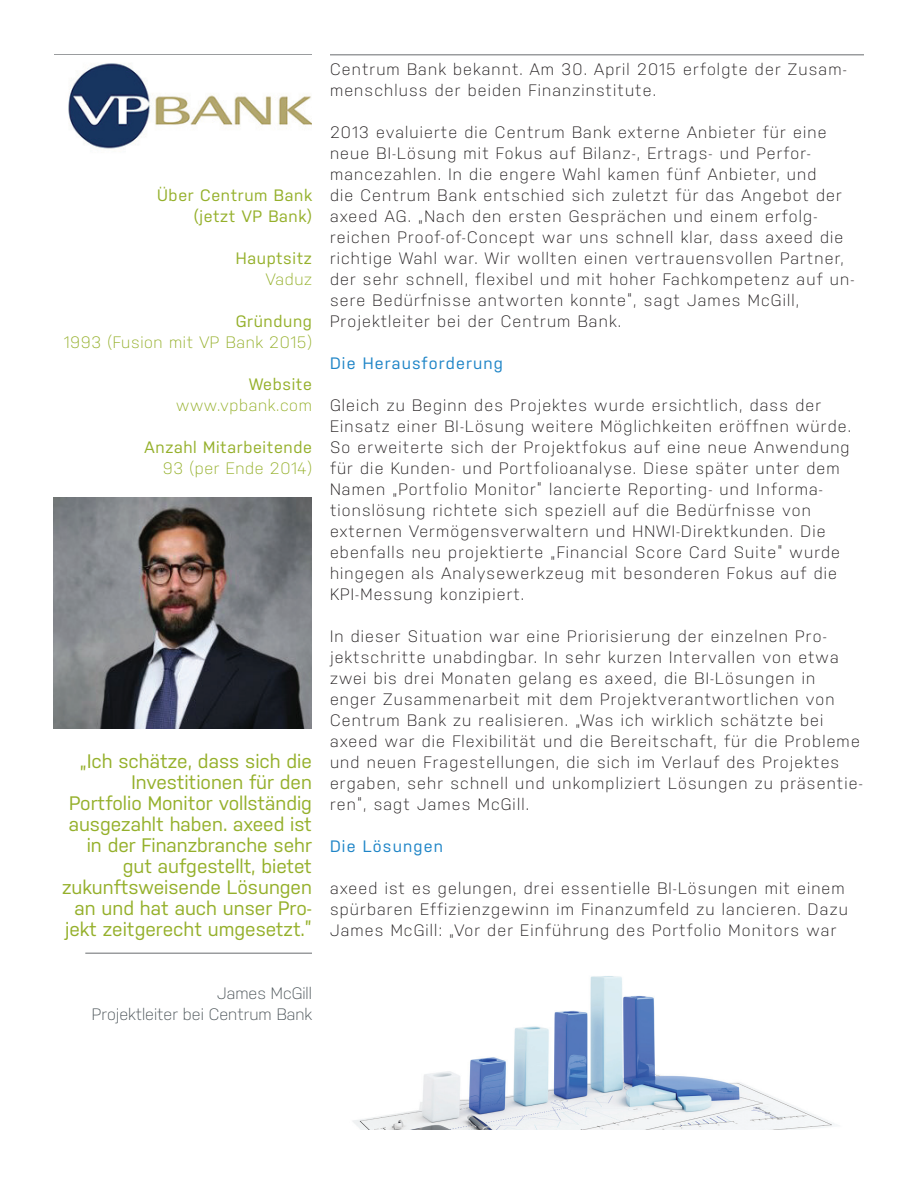
<style>
.page{position:relative;width:918px;height:1188px;background:#fff}
.page>*{position:absolute;margin:0;border:0;box-sizing:border-box;transform-origin:0 0}
.t1{font:19.5px/21px "Nudista";color:#95b02b;text-align:right}
.t2{font:300 16.5px/21px "Nudista";letter-spacing:.07em;color:#231f20}
.t3{font:16.5px/21px "Nudista";letter-spacing:.04em;color:#95b02b;text-align:right}
.t4{font:300 16.5px "Nudista";letter-spacing:.04em;color:#95b02b}
.t5{font:300 16.5px/21px "Nudista";color:#4d555a;text-align:right}
.t6{font:16.5px "Nudista";letter-spacing:.07em;color:#1f85c7}
</style>
<div class="page">
<hr style="left:54px;top:54px;width:258px;height:2px;background:#9a9c9e">
<hr style="left:330px;top:54px;width:534px;height:2px;background:#9a9c9e">
<img style="left:54px;top:497px;width:258px;height:232px">
<hr style="left:85px;top:952px;width:227px;height:2px;background:#9a9c9e">
<img style="left:353px;top:976px;width:482px;height:153px">
<img style="left:68px;top:63px;width:244px;height:86px">
<p class="t3" style="left:157px;top:183px;width:156px">Über Centrum Bank (jetzt VP Bank)</p>
<p class="t3" style="left:236px;top:246px;width:78px">Hauptsitz</p>
<p class="t4" style="left:266px;top:267px;width:48px">Vaduz</p>
<p class="t3" style="left:236px;top:309px;width:78px">Gründung</p>
<p class="t4" style="left:64px;top:330px;width:250px">1993 (Fusion mit VP Bank 2015)</p>
<p class="t3" style="left:249px;top:372px;width:64px">Website</p>
<p class="t4" style="left:176px;top:393px;width:137px">www.vpbank.com</p>
<p class="t3" style="left:145px;top:435px;width:169px">Anzahl Mitarbeitende</p>
<p class="t4" style="left:163px;top:456px;width:151px">93 (per Ende 2014)</p>
<p class="t1" style="left:62px;top:749px;width:251px">„Ich schätze, dass sich die<br>Investitionen für den<br>Portfolio Monitor vollständig ausgezahlt haben. axeed ist in der Finanzbranche sehr gut aufgestellt, bietet zukunftsweisende Lösungen an und hat auch unser Pro&shy;jekt zeitgerecht umgesetzt.”</p>
<p class="t2" style="left:330px;top:57px;width:518px">Centrum Bank bekannt. Am 30. April 2015 erfolgte der Zusam&shy;menschluss der beiden Finanzinstitute.</p>
<p class="t2" style="left:330px;top:120px;width:526px">2013 evaluierte die Centrum Bank externe Anbieter für eine neue BI-Lösung mit Fokus auf Bilanz-, Ertrags- und Perfor&shy;mancezahlen. In die engere Wahl kamen fünf Anbieter, und<br>die Centrum Bank entschied sich zuletzt für das Angebot der axeed AG. „Nach den ersten Gesprächen und einem erfolg&shy;reichen Proof-of-Concept war uns schnell klar, dass axeed die richtige Wahl war. Wir wollten einen vertrauensvollen Partner, der sehr schnell, flexibel und mit hoher Fachkompetenz auf un&shy;sere Bedürfnisse antworten konnte“, sagt James McGill, Projektleiter bei der Centrum Bank.</p>
<p class="t6" style="left:330px;top:351px;width:174px">Die Herausforderung</p>
<p class="t2" style="left:330px;top:393px;width:523px">Gleich zu Beginn des Projektes wurde ersichtlich, dass der Einsatz einer BI-Lösung weitere Möglichkeiten eröffnen würde.<br>So erweiterte sich der Projektfokus auf eine neue Anwendung für die Kunden- und Portfolioanalyse. Diese später unter dem Namen „Portfolio Monitor“ lancierte Reporting- und Informa&shy;tionslösung richtete sich speziell auf die Bedürfnisse von externen Vermögensverwaltern und HNWI-Direktkunden. Die ebenfalls neu projektierte „Financial Score Card Suite“ wurde hingegen als Analysewerkzeug mit besonderen Fokus auf die KPI-Messung konzipiert.</p>
<p class="t2" style="left:330px;top:624px;width:534px">In dieser Situation war eine Priorisierung der einzelnen Pro&shy;jektschritte unabdingbar. In sehr kurzen Intervallen von etwa zwei bis drei Monaten gelang es axeed, die BI-Lösungen in enger Zusammenarbeit mit dem Projektverantwortlichen von Centrum Bank zu realisieren. „Was ich wirklich schätzte bei axeed war die Flexibilität und die Bereitschaft, für die Probleme und neuen Fragestellungen, die sich im Verlauf des Projektes ergaben, sehr schnell und unkompliziert Lösungen zu präsentie&shy;ren“, sagt James McGill.</p>
<p class="t6" style="left:330px;top:834px;width:114px">Die Lösungen</p>
<p class="t2" style="left:330px;top:876px;width:519px">axeed ist es gelungen, drei essentielle BI-Lösungen mit einem spürbaren Effizienzgewinn im Finanzumfeld zu lancieren. Dazu<br>James McGill: „Vor der Einführung des Portfolio Monitors war</p>
<p class="t5" style="left:92px;top:981px;width:222px">James McGill<br>Projektleiter bei Centrum Bank</p>
</div>
